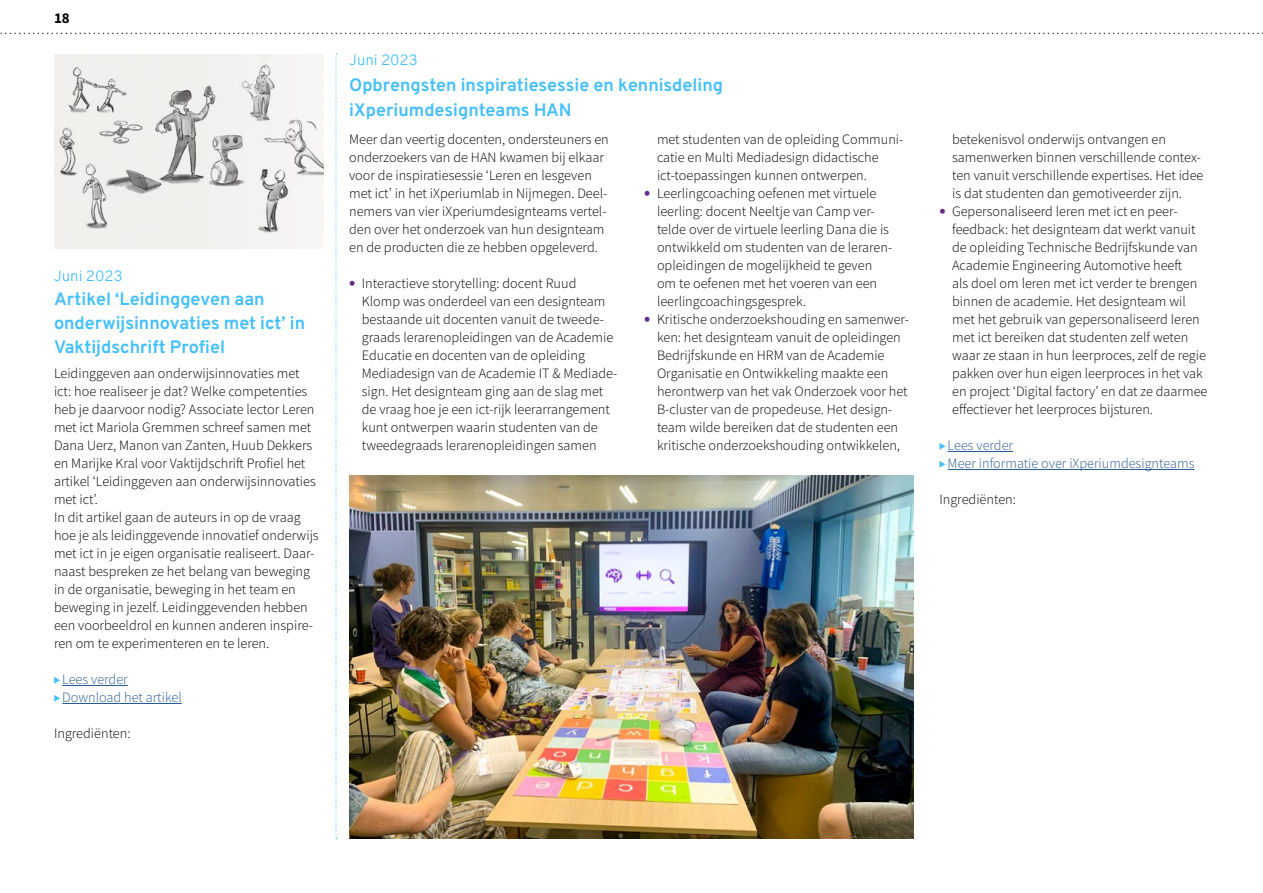
<style>
.page{position:relative;width:1263px;height:893px;background:#fff}
.page>*{position:absolute;margin:0;border:0;box-sizing:border-box;transform-origin:0 0}
.Tussenkop{font:700 18px/24px "Overpass";color:#43bffd}
.chapeau_highlights{font:300 15px "Overpass";color:#43bffd}
.t1{font:700 15px "Source Sans Pro";color:#000}
.Normaal_12_pt_interlinie{font:300 14.25px/18px "Source Sans Pro";color:#000}
.Normaal_12_pt_interlinie-2{font:300 14.25px "Source Sans Pro";color:#275b9b}
.s1{font-family:"New Zapf";font-weight:400;font-size:8.25px;color:#43bffd}
.s2{font-weight:700;font-size:18px;color:#662a88}
</style>
<div class="page">
<hr style="left:62px;top:685px;width:66px;height:1px;background:#275b9b">
<hr style="left:62px;top:703px;width:120px;height:1px;background:#275b9b">
<hr style="left:948px;top:451px;width:65px;height:1px;background:#275b9b">
<hr style="left:948px;top:469px;width:246px;height:1px;background:#275b9b">
<img style="left:54px;top:54px;width:270px;height:194px">
<svg style="left:336px;top:54px;width:1px;height:785px"></svg>
<img style="left:349px;top:475px;width:565px;height:364px">
<svg style="left:0;top:33px;width:1263px;height:1px"></svg>
<p class="t1" style="left:54px;top:8px;width:17px">18</p>
<p class="chapeau_highlights" style="left:54px;top:267px;width:70px">Juni 2023</p>
<p class="Tussenkop" style="left:54px;top:287px;width:253px">Artikel ‘Leidinggeven aan onderwijsinnovaties met ict’ in<br>Vaktijdschrift Profiel</p>
<p class="Normaal_12_pt_interlinie" style="left:54px;top:364px;width:263px">Leidinggeven aan onderwijsinnovaties met ict: hoe realiseer je dat? Welke competenties heb je daarvoor nodig? Associate lector Leren met ict Mariola Gremmen schreef samen met Dana Uerz, Manon van Zanten, Huub Dekkers en Marijke Kral voor Vaktijdschrift Profiel het artikel ‘Leidinggeven aan onderwijsinnovaties met ict’.</p>
<p class="Normaal_12_pt_interlinie" style="left:54px;top:508px;width:266px">In dit artikel gaan de auteurs in op de vraag hoe je als leidinggevende innovatief onderwijs met ict in je eigen organisatie realiseert. Daar&shy;naast bespreken ze het belang van beweging in de organisatie, beweging in het team en beweging in jezelf. Leidinggevenden hebben een voorbeeldrol en kunnen anderen inspire&shy;ren om te experimenteren en te leren.</p>
<p class="Normaal_12_pt_interlinie-2" style="left:54px;top:671px;width:75px"><span class="s1">&gt;</span> Lees verder</p>
<p class="Normaal_12_pt_interlinie-2" style="left:54px;top:689px;width:129px"><span class="s1">&gt;</span> Download het artikel</p>
<p class="Normaal_12_pt_interlinie" style="left:54px;top:724px;width:78px">Ingrediënten:</p>
<p class="chapeau_highlights" style="left:349px;top:51px;width:70px">Juni 2023</p>
<p class="Tussenkop" style="left:349px;top:72px;width:375px;line-height:25.5px">Opbrengsten inspiratiesessie en kennisdeling iXperiumdesignteams HAN</p>
<p class="Normaal_12_pt_interlinie" style="left:349px;top:130px;width:261px">Meer dan veertig docenten, ondersteuners en onderzoekers van de HAN kwamen bij elkaar voor de inspiratiesessie ‘Leren en lesgeven met ict’ in het iXperiumlab in Nijmegen. Deel&shy;nemers van vier iXperiumdesignteams vertel&shy;den over het onderzoek van hun designteam en de producten die ze hebben opgeleverd.</p>
<p class="Normaal_12_pt_interlinie" style="left:362px;top:274px;width:257px;text-indent:-13px"><span class="s2">•</span> Interactieve storytelling: docent Ruud Klomp was onderdeel van een designteam bestaande uit docenten vanuit de tweede&shy;graads lerarenopleidingen van de Academie Educatie en docenten van de opleiding Mediadesign van de Academie IT &amp; Mediade&shy;sign. Het designteam ging aan de slag met de vraag hoe je een ict-rijk leerarrangement kunt ontwerpen waarin studenten van de tweedegraads lerarenopleidingen samen</p>
<p class="Normaal_12_pt_interlinie" style="left:657px;top:130px;width:247px">met studenten van de opleiding Communi&shy;catie en Multi Mediadesign didactische ict-toepassingen kunnen ontwerpen.</p>
<p class="Normaal_12_pt_interlinie" style="left:657px;top:184px;width:236px;text-indent:-13px"><span class="s2">•</span> Leerlingcoaching oefenen met virtuele leerling: docent Neeltje van Camp ver&shy;telde over de virtuele leerling Dana die is ontwikkeld om studenten van de leraren&shy;opleidingen de mogelijkheid te geven om te oefenen met het voeren van een leerlingcoachingsgesprek.</p>
<p class="Normaal_12_pt_interlinie" style="left:657px;top:310px;width:254px;text-indent:-13px"><span class="s2">•</span> Kritische onderzoekshouding en samenwer&shy;ken: het designteam vanuit de opleidingen Bedrijfskunde en HRM van de Academie Organisatie en Ontwikkeling maakte een herontwerp van het vak Onderzoek voor het B-cluster van de propedeuse. Het design&shy;team wilde bereiken dat de studenten een kritische onderzoekshouding ontwikkelen,</p>
<p class="Normaal_12_pt_interlinie" style="left:952px;top:130px;width:253px">betekenisvol onderwijs ontvangen en samenwerken binnen verschillende contex&shy;ten vanuit verschillende expertises. Het idee is dat studenten dan gemotiveerder zijn.</p>
<p class="Normaal_12_pt_interlinie" style="left:952px;top:202px;width:257px;text-indent:-13px"><span class="s2">•</span> Gepersonaliseerd leren met ict en peer&shy;feedback: het designteam dat werkt vanuit de opleiding Technische Bedrijfskunde van Academie Engineering Automotive heeft<br>als doel om leren met ict verder te brengen binnen de academie. Het designteam wil met het gebruik van gepersonaliseerd leren met ict bereiken dat studenten zelf weten waar ze staan in hun leerproces, zelf de regie pakken over hun eigen leerproces in het vak en project ‘Digital factory’ en dat ze daarmee effectiever het leerproces bijsturen.</p>
<p class="Normaal_12_pt_interlinie-2" style="left:939px;top:437px;width:75px"><span class="s1">&gt;</span> Lees verder</p>
<p class="Normaal_12_pt_interlinie-2" style="left:939px;top:455px;width:257px"><span class="s1">&gt;</span> Meer informatie over iXperiumdesignteams</p>
<p class="Normaal_12_pt_interlinie" style="left:939px;top:490px;width:78px">Ingrediënten:</p>
</div>
